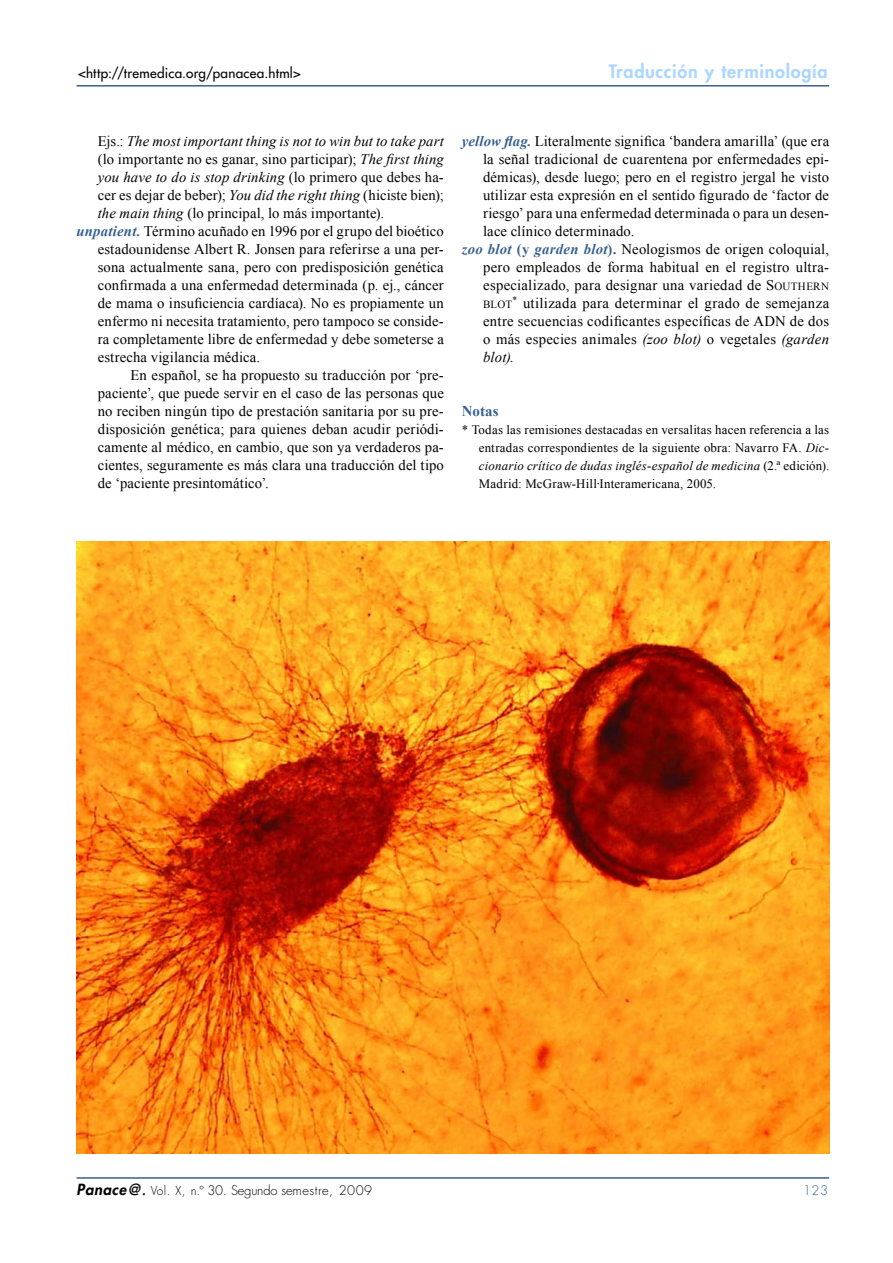
<style>
.page{position:relative;width:893px;height:1263px;background:#fff}
.page>*{position:absolute;margin:0;border:0;box-sizing:border-box;transform-origin:0 0}
.t1{font:800 18px "Futura Std";letter-spacing:.04em;color:#abd6ff}
.t2{font:700 15px "Times New Roman";letter-spacing:.005em;color:#376092}
.t3{font:14.7px "Times New Roman";letter-spacing:.01em;color:#000}
.t4{font:italic 14.7px "Times New Roman";letter-spacing:.01em;color:#000}
.t5{font:500 13.5px "Futura Std";letter-spacing:.025em;color:#000}
.t6{font:12.9px/18px "Times New Roman";letter-spacing:.015em;color:#000;text-align:justify}
.t7{font:300 12.9px "Futura Std";letter-spacing:-.015em;color:#000}
.t8{font:300 12.9px "Futura Std";color:#376092}
.s1{font-style:normal}
.s2{font-style:italic}
.s3{font-weight:700;font-style:italic;color:#376092}
.s4{font-weight:700;color:#376092}
.s5{font-size:10.95px}
.s6{font-weight:800;font-style:italic;font-size:15px}
.s7{font-weight:800;font-style:italic;font-size:12px}
.s8{font-size:12px}
</style>
<div class="page">
<hr style="left:77px;top:1177px;width:752px;height:2px;background:#376092">
<hr style="left:77px;top:85px;width:752px;height:2px;background:#376092">
<img style="left:77px;top:542px;width:752px;height:612px">
<p class="t5" style="left:78px;top:65px;width:224px">&lt;http://tremedica.org/panacea.html&gt;</p>
<p class="t1" style="left:609px;top:60px;width:220px">Traducción y terminología</p>
<p class="t4" style="left:98px;top:130px;width:348px"><span class="s1">Ejs.:</span> The most important thing is not to win but to take part</p>
<p class="t3" style="left:98px;top:149px;width:348px">(lo importante no es ganar, sino participar); <span class="s2">The first thing</span></p>
<p class="t4" style="left:98px;top:166px;width:348px">you have to do is stop drinking <span class="s1">(lo primero que debes ha-</span></p>
<p class="t3" style="left:98px;top:185px;width:348px">cer es dejar de beber); <span class="s2">You did the right thing</span> (hiciste bien);</p>
<p class="t3" style="left:98px;top:203px;width:288px"><span class="s2">the main thing</span> (lo principal, lo más importante).</p>
<p class="t3" style="left:77px;top:221px;width:369px"><span class="s3">unpatient.</span> Término acuñado en 1996 por el grupo del bioético</p>
<p class="t3" style="left:98px;top:239px;width:348px">estadounidense Albert R. Jonsen para referirse a una per-</p>
<p class="t3" style="left:98px;top:257px;width:347px">sona actualmente sana, pero con predisposición genética</p>
<p class="t3" style="left:98px;top:275px;width:347px">confirmada a una enfermedad determinada (p. ej., cáncer</p>
<p class="t3" style="left:98px;top:293px;width:348px">de mama o insuficiencia cardíaca). No es propiamente un</p>
<p class="t3" style="left:98px;top:311px;width:348px">enfermo ni necesita tratamiento, pero tampoco se conside-</p>
<p class="t3" style="left:98px;top:329px;width:348px">ra completamente libre de enfermedad y debe someterse a</p>
<p class="t3" style="left:98px;top:347px;width:164px">estrecha vigilancia médica.</p>
<p class="t3" style="left:131px;top:365px;width:315px">En español, se ha propuesto su traducción por ‘pre-</p>
<p class="t3" style="left:98px;top:383px;width:348px">paciente’, que puede servir en el caso de las personas que</p>
<p class="t3" style="left:98px;top:401px;width:348px">no reciben ningún tipo de prestación sanitaria por su pre-</p>
<p class="t3" style="left:98px;top:419px;width:348px">disposición genética; para quienes deban acudir periódi-</p>
<p class="t3" style="left:98px;top:437px;width:348px">camente al médico, en cambio, que son ya verdaderos pa-</p>
<p class="t3" style="left:98px;top:455px;width:348px">cientes, seguramente es más clara una traducción del tipo</p>
<p class="t3" style="left:98px;top:473px;width:172px">de ‘paciente presintomático’.</p>
<p class="t3" style="left:462px;top:131px;width:369px"><span class="s3">yellow flag.</span> Literalmente significa ‘bandera amarilla’ (que era</p>
<p class="t3" style="left:483px;top:149px;width:348px">la señal tradicional de cuarentena por enfermedades epi-</p>
<p class="t3" style="left:483px;top:167px;width:348px">démicas), desde luego; pero en el registro jergal he visto</p>
<p class="t3" style="left:483px;top:185px;width:347px">utilizar esta expresión en el sentido figurado de ‘factor de</p>
<p class="t3" style="left:483px;top:203px;width:348px">riesgo’ para una enfermedad determinada o para un desen-</p>
<p class="t3" style="left:483px;top:221px;width:153px">lace clínico determinado.</p>
<p class="t3" style="left:462px;top:239px;width:369px"><span class="s3">zoo blot</span> <span class="s4">(y</span> <span class="s3">garden blot</span><span class="s4">).</span> Neologismos de origen coloquial,</p>
<p class="t3" style="left:483px;top:257px;width:348px">pero empleados de forma habitual en el registro ultra-</p>
<p class="t3" style="left:483px;top:275px;width:348px">especializado, para designar una variedad de S<span class="s5">outhern</span></p>
<p class="t3" style="left:483px;top:293px;width:348px"><span class="s5">blot</span><sup>*</sup> utilizada para determinar el grado de semejanza</p>
<p class="t3" style="left:483px;top:311px;width:347px">entre secuencias codificantes específicas de ADN de dos</p>
<p class="t3" style="left:483px;top:329px;width:348px">o más especies animales <span class="s2">(zoo blot)</span> o vegetales <span class="s2">(garden</span></p>
<p class="t4" style="left:483px;top:346px;width:33px">blot).</p>
<p class="t2" style="left:462px;top:400px;width:38px">Notas</p>
<p class="t6" style="left:479px;top:420px;width:352px;text-indent:-17px">* Todas las remisiones destacadas en versalitas hacen referencia a las entradas correspondientes de la siguiente obra: Navarro FA. <span class="s2">Dic&shy;cionario crítico de dudas inglés-español de medicina</span> (2.ª edición).<br>Madrid: McGraw-Hill·Interamericana, 2005.</p>
<p class="t7" style="left:77px;top:1182px;width:297px"><span class="s6">Panace@</span><span class="s7">.</span> <span class="s8">Vol. X, n.º</span> 30. Segundo semestre, 2009</p>
<p class="t8" style="left:803px;top:1182px;width:27px">123</p>
</div>
